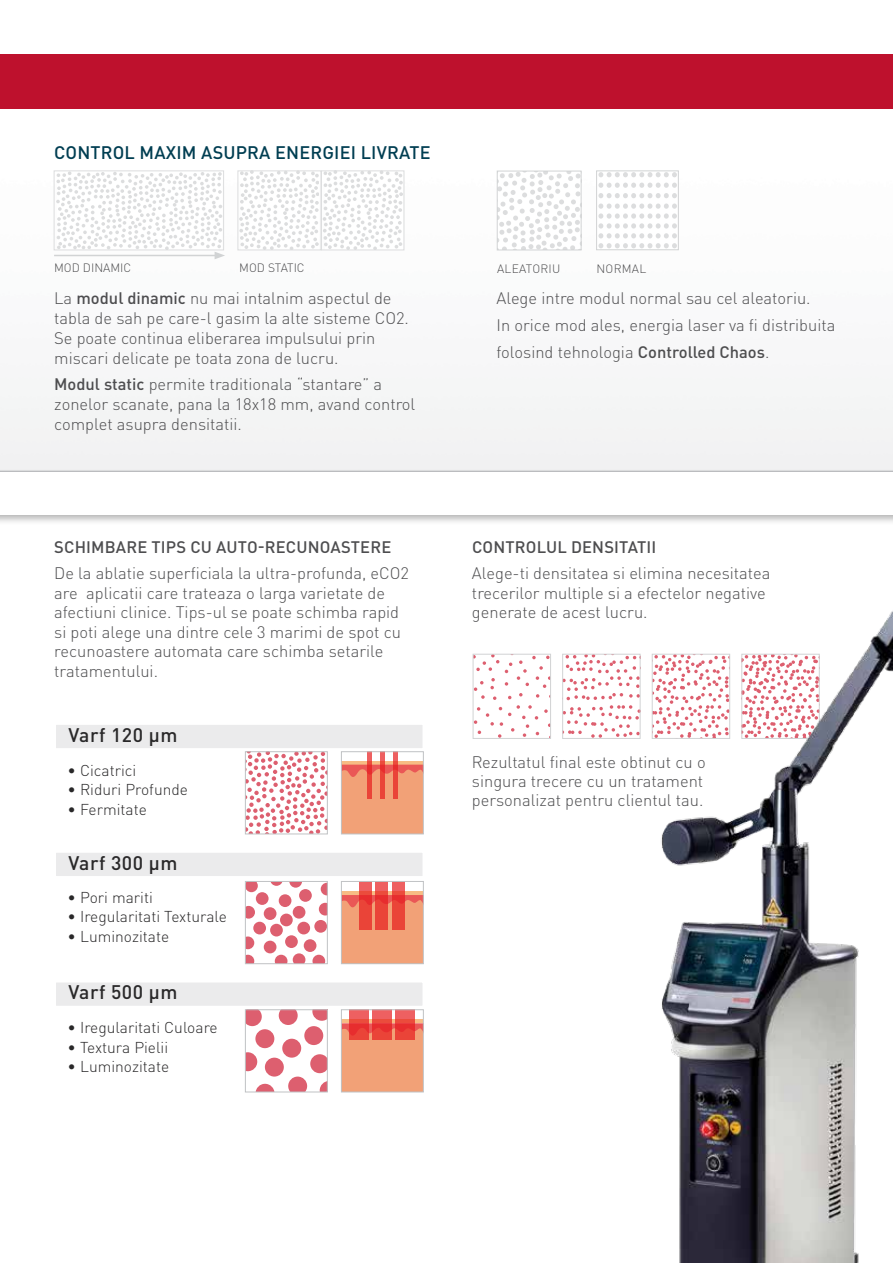
<style>
.page{position:relative;width:893px;height:1263px;background:#fff}
.page>*{position:absolute;margin:0;border:0;box-sizing:border-box;transform-origin:0 0}
.t1{font:500 19.5px "DIN Pro";letter-spacing:.025em;color:#292829}
.t2{font:500 18px "DIN Pro";letter-spacing:.01em;color:#003e52}
.t3{font:300 16.5px/19.5px "DIN Pro";color:#4d4d4f}
.t4{font:500 16.5px "DIN Pro";letter-spacing:.01em;color:#4d4d4f}
.t5{font:300 15.6px "DIN Pro";color:#292829}
.t6{font:300 12px "DIN Pro";color:#4d4d4f}
.t7{font:300 12px "DIN Pro";letter-spacing:.02em;color:#4d4d4f}
.s1{font-weight:500}
</style>
<div class="page">
<img style="left:0;top:108px;width:893px;height:360px">
<div style="left:0;top:54px;width:893px;height:54px;background:#be112d"></div>
<svg style="left:475px;top:656px;width:74px;height:81px"></svg>
<div style="left:473px;top:654px;width:78px;height:85px;border:1px solid #d1d3d4"></div>
<svg style="left:564px;top:656px;width:30px;height:81px"></svg>
<div style="left:562px;top:654px;width:78px;height:85px;border:1px solid #d1d3d4"></div>
<img style="left:594px;top:611px;width:299px;height:652px">
<svg style="left:499px;top:171px;width:83px;height:79px"></svg>
<div style="left:497px;top:171px;width:84px;height:79px;border:1px solid #d1d3d4"></div>
<div style="left:597px;top:171px;width:81px;height:79px;background:#fff"></div>
<svg style="left:598px;top:173px;width:78px;height:4px"></svg>
<svg style="left:598px;top:183px;width:78px;height:65px"></svg>
<div style="left:596px;top:171px;width:82px;height:79px;border:1px solid #d1d3d4"></div>
<div style="left:0;top:468px;width:893px;height:58px;background:#000;opacity:.3"></div>
<div style="left:0;top:471px;width:893px;height:43px;background:#fff"></div>
<hr style="left:0;top:471px;width:893px;height:1px;background:#a7a9ac">
<div style="left:54px;top:723px;width:370px;height:27px;background:#ebebec;border:2px solid #fff"></div>
<div style="left:54px;top:851px;width:370px;height:27px;background:#ebebec;border:2px solid #fff"></div>
<div style="left:54px;top:980px;width:370px;height:28px;background:#ebebec;border:2px solid #fff"></div>
<svg style="left:247px;top:754px;width:78px;height:78px"></svg>
<div style="left:245px;top:752px;width:82px;height:82px;border:1px solid #c0c2c4"></div>
<div style="left:341px;top:766px;width:82px;height:68px;background:#f2a177"></div>
<svg style="left:343px;top:761px;width:78px;height:4px"></svg>
<svg style="left:343px;top:765px;width:78px;height:13px"></svg>
<svg style="left:393px;top:754px;width:5px;height:45px"></svg>
<svg style="left:380px;top:754px;width:4px;height:45px"></svg>
<svg style="left:367px;top:754px;width:5px;height:45px"></svg>
<div style="left:341px;top:752px;width:82px;height:82px;border:1px solid #c0c2c4"></div>
<div style="left:341px;top:896px;width:82px;height:68px;background:#f2a177"></div>
<hr style="left:341px;top:891px;width:82px;height:4px;background:#f7bc84">
<svg style="left:343px;top:895px;width:78px;height:13px"></svg>
<svg style="left:393px;top:883px;width:12px;height:46px"></svg>
<svg style="left:376px;top:883px;width:12px;height:46px"></svg>
<svg style="left:359px;top:883px;width:13px;height:46px"></svg>
<div style="left:341px;top:881px;width:82px;height:83px;border:1px solid #c0c2c4"></div>
<div style="left:264px;top:941px;width:12px;height:12px;background:#dd5f6f;border-radius:50%"></div>
<div style="left:270px;top:924px;width:13px;height:12px;background:#dd5f6f;border-radius:50%"></div>
<div style="left:280px;top:913px;width:13px;height:13px;background:#dd5f6f;border-radius:50%"></div>
<div style="left:293px;top:906px;width:12px;height:13px;background:#dd5f6f;border-radius:50%"></div>
<div style="left:299px;top:889px;width:13px;height:13px;background:#dd5f6f;border-radius:50%"></div>
<div style="left:279px;top:894px;width:12px;height:13px;background:#dd5f6f;border-radius:50%"></div>
<div style="left:256px;top:892px;width:13px;height:13px;background:#dd5f6f;border-radius:50%"></div>
<svg style="left:247px;top:883px;width:11px;height:9px"></svg>
<svg style="left:271px;top:883px;width:11px;height:3px"></svg>
<svg style="left:289px;top:883px;width:13px;height:5px"></svg>
<svg style="left:321px;top:883px;width:4px;height:12px"></svg>
<svg style="left:319px;top:903px;width:6px;height:12px"></svg>
<div style="left:314px;top:920px;width:13px;height:13px;background:#dd5f6f;border-radius:50%"></div>
<div style="left:297px;top:922px;width:13px;height:12px;background:#dd5f6f;border-radius:50%"></div>
<div style="left:285px;top:935px;width:13px;height:13px;background:#dd5f6f;border-radius:50%"></div>
<div style="left:304px;top:939px;width:12px;height:13px;background:#dd5f6f;border-radius:50%"></div>
<svg style="left:312px;top:955px;width:13px;height:7px"></svg>
<svg style="left:293px;top:953px;width:12px;height:9px"></svg>
<svg style="left:275px;top:955px;width:12px;height:7px"></svg>
<svg style="left:247px;top:955px;width:7px;height:7px"></svg>
<svg style="left:247px;top:936px;width:7px;height:13px"></svg>
<div style="left:253px;top:922px;width:13px;height:12px;background:#dd5f6f;border-radius:50%"></div>
<div style="left:264px;top:907px;width:12px;height:13px;background:#dd5f6f;border-radius:50%"></div>
<svg style="left:247px;top:906px;width:8px;height:13px"></svg>
<div style="left:245px;top:881px;width:82px;height:83px;border:1px solid #c0c2c4"></div>
<div style="left:341px;top:1025px;width:82px;height:67px;background:#f2a177"></div>
<hr style="left:341px;top:1020px;width:82px;height:3px;background:#f7bc84">
<svg style="left:343px;top:1023px;width:78px;height:14px"></svg>
<svg style="left:350px;top:1012px;width:19px;height:28px"></svg>
<svg style="left:372px;top:1012px;width:20px;height:28px"></svg>
<svg style="left:395px;top:1012px;width:20px;height:28px"></svg>
<div style="left:341px;top:1010px;width:82px;height:82px;border:1px solid #c0c2c4"></div>
<svg style="left:247px;top:1012px;width:15px;height:14px"></svg>
<svg style="left:279px;top:1012px;width:19px;height:13px"></svg>
<svg style="left:312px;top:1012px;width:13px;height:9px"></svg>
<div style="left:304px;top:1026px;width:19px;height:19px;background:#dd5f6f;border-radius:50%"></div>
<div style="left:282px;top:1039px;width:19px;height:19px;background:#dd5f6f;border-radius:50%"></div>
<div style="left:255px;top:1029px;width:19px;height:19px;background:#dd5f6f;border-radius:50%"></div>
<svg style="left:247px;top:1052px;width:10px;height:19px"></svg>
<div style="left:265px;top:1058px;width:19px;height:18px;background:#dd5f6f;border-radius:50%"></div>
<svg style="left:288px;top:1054px;width:37px;height:36px"></svg>
<svg style="left:256px;top:1084px;width:18px;height:6px"></svg>
<div style="left:245px;top:1010px;width:82px;height:82px;border:1px solid #c0c2c4"></div>
<div style="left:54px;top:171px;width:170px;height:79px;border:1px solid #dcddde"></div>
<svg style="left:239px;top:171px;width:163px;height:79px"></svg>
<div style="left:321px;top:171px;width:83px;height:79px;border:1px solid #dcddde"></div>
<hr style="left:54px;top:255px;width:163px;height:1px;background:#d1d3d4">
<svg style="left:56px;top:172px;width:169px;height:87px"></svg>
<p class="t2" style="left:54px;top:140px;width:378px">CONTROL MAXIM ASUPRA ENERGIEI LIVRATE</p>
<p class="t6" style="left:54px;top:259px;width:79px">MOD DINAMIC</p>
<p class="t6" style="left:239px;top:259px;width:67px">MOD STATIC</p>
<p class="t3" style="left:54px;top:287px;width:356px">La <span class="s1">modul dinamic</span> nu mai intalnim aspectul de tabla de sah pe care-l gasim la alte sisteme CO2.<br>Se poate continua eliberarea impulsului prin miscari delicate pe toata zona de lucru.</p>
<p class="t3" style="left:54px;top:373px;width:363px"><span class="s1">Modul static</span> permite traditionala “stantare” a zonelor scanate, pana la 18x18 mm, avand control complet asupra densitatii.</p>
<p class="t7" style="left:497px;top:259px;width:65px">ALEATORIU</p>
<p class="t6" style="left:596px;top:259px;width:51px">NORMAL</p>
<p class="t3" style="left:496px;top:284px;width:340px;line-height:26.5px">Alege intre modul normal sau cel aleatoriu.<br>In orice mod ales, energia laser va fi distribuita folosind tehnologia <span class="s1">Controlled Chaos</span>.</p>
<p class="t4" style="left:54px;top:536px;width:339px">SCHIMBARE TIPS CU AUTO-RECUNOASTERE</p>
<p class="t3" style="left:54px;top:562px;width:356px">De la ablatie superficiala la ultra-profunda, eCO2 are aplicatii care trateaza o larga varietate de afectiuni clinice. Tips-ul se poate schimba rapid si poti alege una dintre cele 3 marimi de spot cu recunoastere automata care schimba setarile tratamentului.</p>
<p class="t1" style="left:69px;top:721px;width:110px">Varf 120 μm</p>
<p class="t5" style="left:68px;top:758px;width:70px">• Cicatrici</p>
<p class="t5" style="left:68px;top:777px;width:122px">• Riduri Profunde</p>
<p class="t5" style="left:68px;top:797px;width:81px">• Fermitate</p>
<p class="t1" style="left:69px;top:849px;width:110px">Varf 300 μm</p>
<p class="t5" style="left:68px;top:885px;width:87px">• Pori mariti</p>
<p class="t5" style="left:68px;top:904px;width:161px">• Iregularitati Texturale</p>
<p class="t5" style="left:68px;top:924px;width:103px">• Luminozitate</p>
<p class="t1" style="left:69px;top:979px;width:110px">Varf 500 μm</p>
<p class="t5" style="left:68px;top:1016px;width:152px">• Iregularitati Culoare</p>
<p class="t5" style="left:68px;top:1035px;width:102px">• Textura Pielii</p>
<p class="t5" style="left:68px;top:1054px;width:103px">• Luminozitate</p>
<p class="t4" style="left:472px;top:536px;width:186px">CONTROLUL DENSITATII</p>
<p class="t3" style="left:472px;top:562px;width:300px">Alege-ti densitatea si elimina necesitatea trecerilor multiple si a efectelor negative generate de acest lucru.</p>
<p class="t3" style="left:472px;top:751px;width:235px;line-height:18.8px">Rezultatul final este obtinut cu o singura trecere cu un tratament personalizat pentru clientul tau.</p>
</div>
